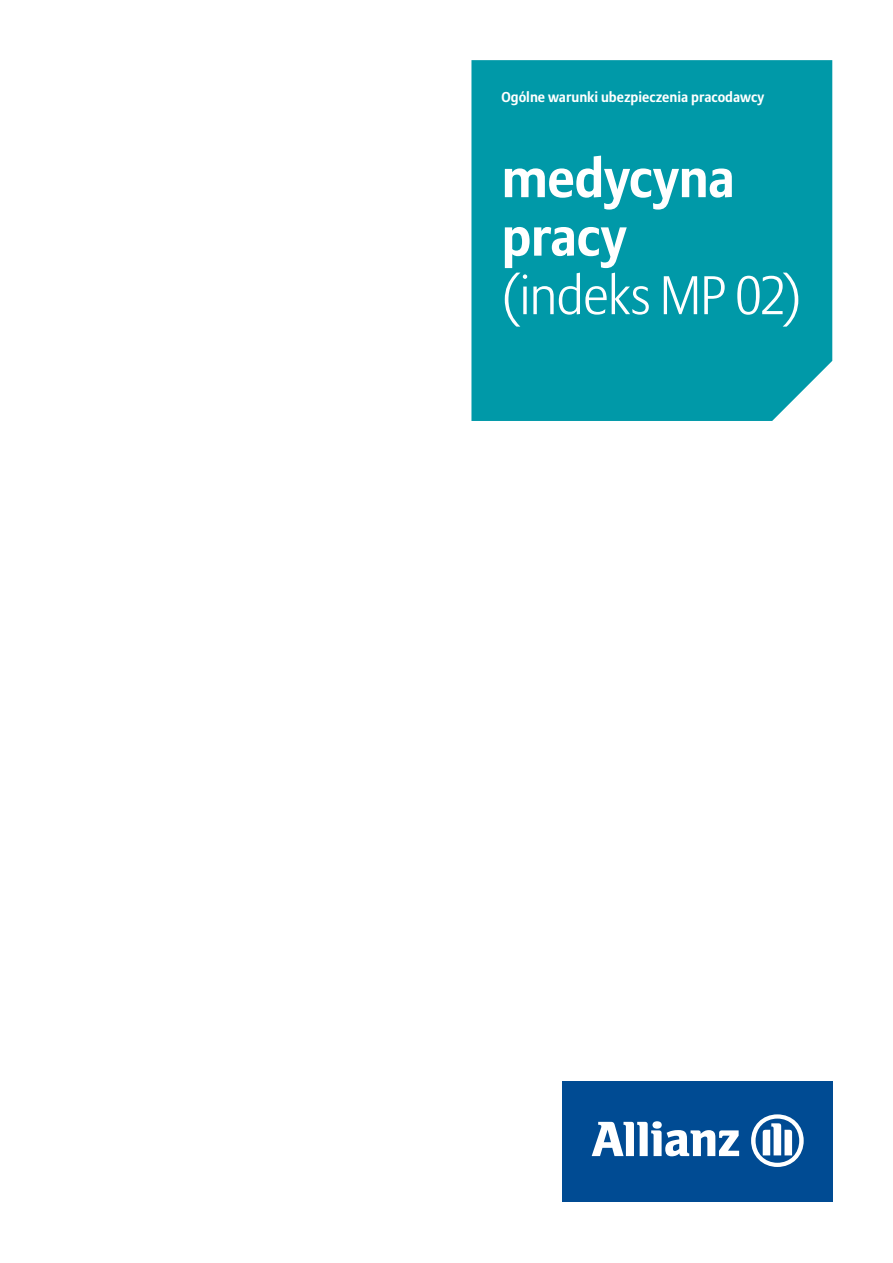
<style>
.page{position:relative;width:893px;height:1263px;background:#fff}
.page>*{position:absolute;margin:0;border:0;box-sizing:border-box;transform-origin:0 0}
.t1{font:700 54px/58.5px "Allianz Sans CE";letter-spacing:-.01em;color:#fff}
.t2{font:300 54px "Allianz Sans CE";letter-spacing:-.015em;color:#fff}
.t3{font:700 14.25px "Allianz Sans CE";color:#fff}
</style>
<div class="page">
<div style="left:471px;top:60px;width:361px;height:361px;background:#0099a8"></div>
<div style="left:562px;top:1081px;width:271px;height:121px;background:#004b93"></div>
<svg style="left:592px;top:1121px;width:147px;height:35px"></svg>
<svg style="left:751px;top:1114px;width:53px;height:53px"></svg>
<p class="t3" style="left:502px;top:88px;width:264px">Ogólne warunki ubezpieczenia pracodawcy</p>
<h1 class="t1" style="left:502px;top:150px;width:235px">medycyna pracy</h1>
<h1 class="t2" style="left:502px;top:263px;width:301px">(indeks MP 02)</h1>
</div>
